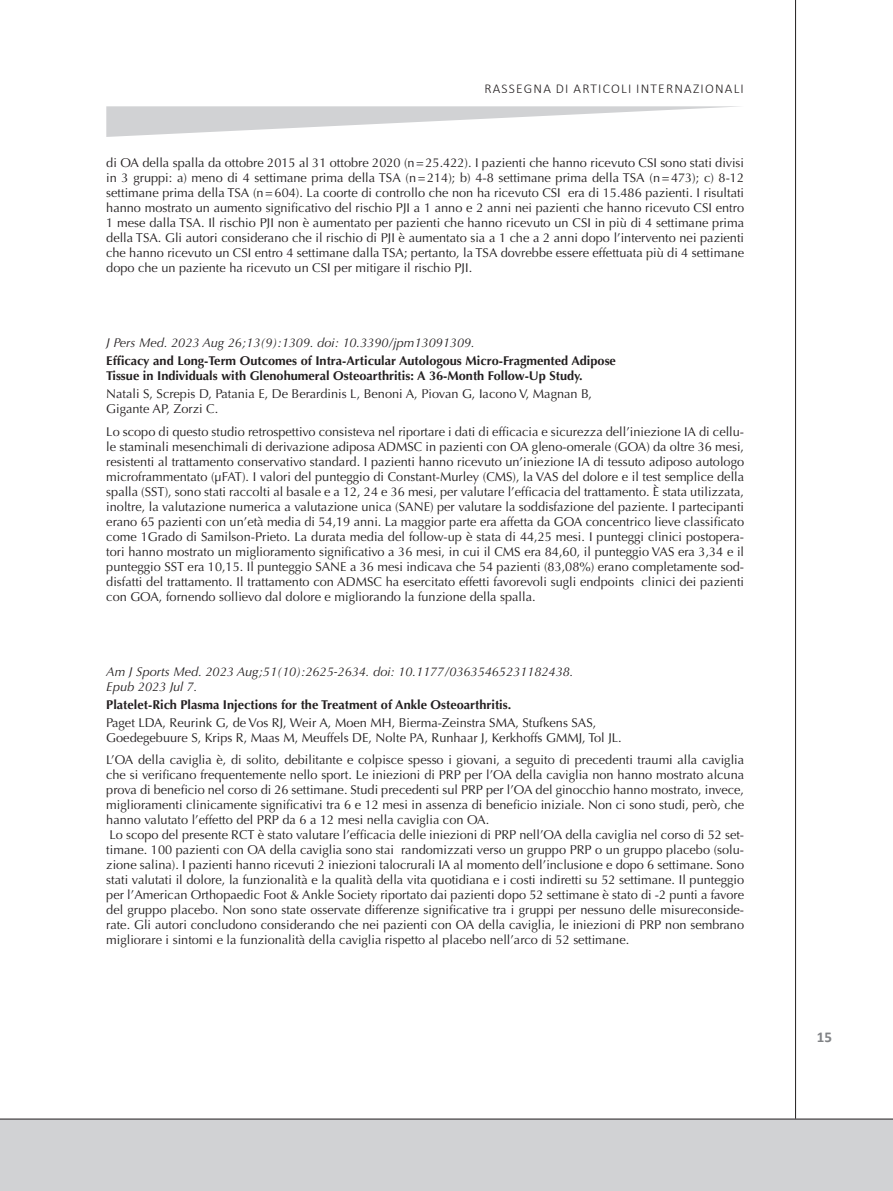
<style>
.page{position:relative;width:893px;height:1191px;background:#fff}
.page>*{position:absolute;margin:0;border:0;box-sizing:border-box;transform-origin:0 0}
.t1{font:700 15px "Calibri";color:#808285}
.t2{font:300 13.5px "Calibri";letter-spacing:.09em;color:#231f20}
.t3{font:12.75px/15px "Optima";color:#231f20}
.t4{font:700 12.75px/15px "Optima";color:#231f20}
.t5{font:italic 12.75px/15px "Optima";color:#231f20}
</style>
<div class="page">
<div style="left:0;top:1119px;width:893px;height:72px;background:#d1d2d4"></div>
<svg style="left:106px;top:106px;width:634px;height:31px"></svg>
<hr style="left:0;top:1118px;width:893px;height:1px;background:#231f20">
<hr style="left:795px;top:0;width:1px;height:1118px;background:#231f20">
<p class="t2" style="left:484px;top:80px;width:261px">RASSEGNA DI ARTICOLI INTERNAZIONALI</p>
<p class="t3" style="left:106px;top:155px;width:639px;text-align:justify">di OA della spalla da ottobre 2015 al 31 ottobre 2020 (n=25.422). I pazienti che hanno ricevuto CSI sono stati divisi in 3 gruppi: a) meno di 4 settimane prima della TSA (n=214); b) 4-8 settimane prima della TSA (n=473); c) 8-12 settimane prima della TSA (n=604). La coorte di controllo che non ha ricevuto CSI era di 15.486 pazienti. I risultati hanno mostrato un aumento significativo del rischio PJI a 1 anno e 2 anni nei pazienti che hanno ricevuto CSI entro 1 mese dalla TSA. Il rischio PJI non è aumentato per pazienti che hanno ricevuto un CSI in più di 4 settimane prima della TSA. Gli autori considerano che il rischio di PJI è aumentato sia a 1 che a 2 anni dopo l’intervento nei pazienti che hanno ricevuto un CSI entro 4 settimane dalla TSA; pertanto, la TSA dovrebbe essere effettuata più di 4 settimane dopo che un paziente ha ricevuto un CSI per mitigare il rischio PJI.</p>
<p class="t5" style="left:106px;top:335px;width:370px">J Pers Med. 2023 Aug 26;13(9):1309. doi: 10.3390/jpm13091309.</p>
<p class="t4" style="left:106px;top:353px;width:511px">Efficacy and Long-Term Outcomes of Intra-Articular Autologous Micro-Fragmented Adipose<br>Tissue in Individuals with Glenohumeral Osteoarthritis: A 36-Month Follow-Up Study.</p>
<p class="t3" style="left:106px;top:386px;width:487px">Natali S, Screpis D, Patania E, De Berardinis L, Benoni A, Piovan G, Iacono V, Magnan B,<br>Gigante AP, Zorzi C.</p>
<p class="t3" style="left:106px;top:424px;width:639px;text-align:justify">Lo scopo di questo studio retrospettivo consisteva nel riportare i dati di efficacia e sicurezza dell’iniezione IA di cellu&shy;le staminali mesenchimali di derivazione adiposa ADMSC in pazienti con OA gleno-omerale (GOA) da oltre 36 mesi, resistenti al trattamento conservativo standard. I pazienti hanno ricevuto un’iniezione IA di tessuto adiposo autologo microframmentato (μFAT). I valori del punteggio di Constant-Murley (CMS), la VAS del dolore e il test semplice della spalla (SST), sono stati raccolti al basale e a 12, 24 e 36 mesi, per valutare l’efficacia del trattamento. È stata utilizzata, inoltre, la valutazione numerica a valutazione unica (SANE) per valutare la soddisfazione del paziente. I partecipanti erano 65 pazienti con un’età media di 54,19 anni. La maggior parte era affetta da GOA concentrico lieve classificato come 1Grado di Samilson-Prieto. La durata media del follow-up è stata di 44,25 mesi. I punteggi clinici postopera&shy;tori hanno mostrato un miglioramento significativo a 36 mesi, in cui il CMS era 84,60, il punteggio VAS era 3,34 e il punteggio SST era 10,15. Il punteggio SANE a 36 mesi indicava che 54 pazienti (83,08%) erano completamente sod&shy;disfatti del trattamento. Il trattamento con ADMSC ha esercitato effetti favorevoli sugli endpoints clinici dei pazienti con GOA, fornendo sollievo dal dolore e migliorando la funzione della spalla.</p>
<p class="t5" style="left:106px;top:664px;width:469px">Am J Sports Med. 2023 Aug;51(10):2625-2634. doi: 10.1177/03635465231182438.<br>Epub 2023 Jul 7.</p>
<p class="t4" style="left:106px;top:697px;width:407px">Platelet-Rich Plasma Injections for the Treatment of Ankle Osteoarthritis.</p>
<p class="t3" style="left:106px;top:715px;width:517px">Paget LDA, Reurink G, de Vos RJ, Weir A, Moen MH, Bierma-Zeinstra SMA, Stufkens SAS,<br>Goedegebuure S, Krips R, Maas M, Meuffels DE, Nolte PA, Runhaar J, Kerkhoffs GMMJ, Tol JL.</p>
<p class="t3" style="left:106px;top:752px;width:639px">L’OA della caviglia è, di solito, debilitante e colpisce spesso i giovani, a seguito di precedenti traumi alla caviglia che si verificano frequentemente nello sport. Le iniezioni di PRP per l’OA della caviglia non hanno mostrato alcuna prova di beneficio nel corso di 26 settimane. Studi precedenti sul PRP per l’OA del ginocchio hanno mostrato, invece, miglioramenti clinicamente significativi tra 6 e 12 mesi in assenza di beneficio iniziale. Non ci sono studi, però, che hanno valutato l’effetto del PRP da 6 a 12 mesi nella caviglia con OA.<br>Lo scopo del presente RCT è stato valutare l’efficacia delle iniezioni di PRP nell’OA della caviglia nel corso di 52 set&shy;timane. 100 pazienti con OA della caviglia sono stai randomizzati verso un gruppo PRP o un gruppo placebo (solu&shy;zione salina). I pazienti hanno ricevuti 2 iniezioni talocrurali IA al momento dell’inclusione e dopo 6 settimane. Sono stati valutati il dolore, la funzionalità e la qualità della vita quotidiana e i costi indiretti su 52 settimane. Il punteggio per l’American Orthopaedic Foot &amp; Ankle Society riportato dai pazienti dopo 52 settimane è stato di -2 punti a favore del gruppo placebo. Non sono state osservate differenze significative tra i gruppi per nessuno delle misureconside&shy;rate. Gli autori concludono considerando che nei pazienti con OA della caviglia, le iniezioni di PRP non sembrano migliorare i sintomi e la funzionalità della caviglia rispetto al placebo nell’arco di 52 settimane.</p>
<p class="t1" style="left:817px;top:1028px;width:17px">15</p>
</div>
